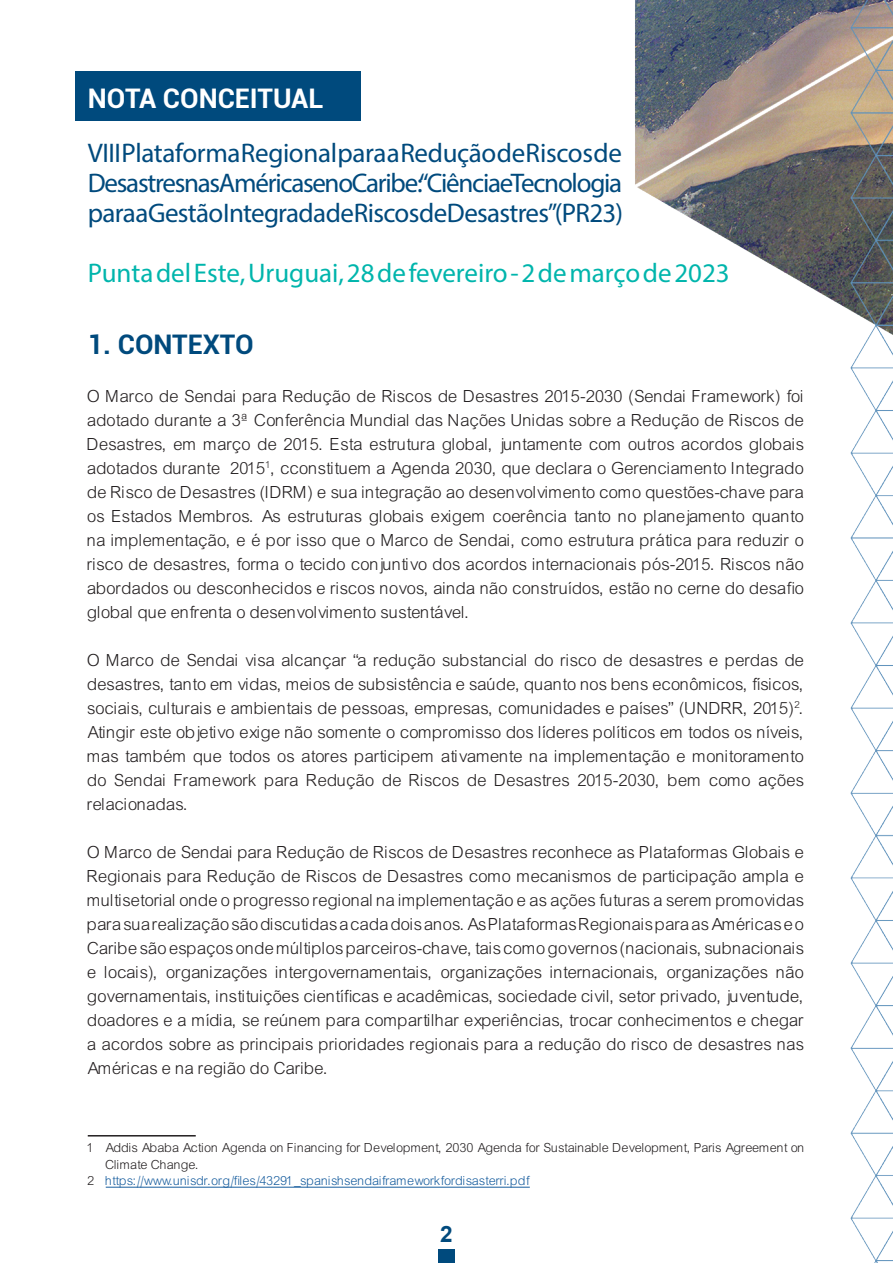
<style>
.page{position:relative;width:893px;height:1263px;background:#fff}
.page>*{position:absolute;margin:0;border:0;box-sizing:border-box;transform-origin:0 0}
.t1{font:27px/30px "Myriad Pro";letter-spacing:-.025em;color:#004a7d;text-align:justify}
.t2{font:27px "Myriad Pro";color:#00b5ac}
.TITULO{font:700 27px "Roboto";color:#fff}
.TITULO-2{font:700 27px "Roboto";color:#004a7d}
.t3{font:700 22.5px "Arial";color:#004a7d}
.t4{font:18px/24px "Arial Lgt";color:#231f20;text-align:justify}
.PIE_DE_PAGINA{font:13.5px/16.5px "Arial Lgt";color:#231f20}
.PIE_DE_PAGINA-2{font:13.5px "Arial Lgt";color:#175d9e}
.s1{color:#231f20}
</style>
<div class="page">
<img style="left:87px;top:0;width:806px;height:1263px">
<div style="left:438px;top:1249px;width:17px;height:14px;background:#004a7d"></div>
<div style="left:75px;top:71px;width:286px;height:50px;background:#004a7d"></div>
<hr style="left:88px;top:1135px;width:108px;height:1px;background:#231f20">
<hr style="left:106px;top:1187px;width:424px;height:1px;background:#175d9e">
<p class="TITULO" style="left:88px;top:79px;width:237px">NOTA CONCEITUAL</p>
<p class="t1" style="left:88px;top:138px;width:537px">VIII Plataforma Regional para a Redução de Riscos de Desastres nas Américas e no Caribe: “Ciência e Tecnologia para a Gestão Integrada de Riscos de Desastres” (PR23)</p>
<p class="t2" style="left:88px;top:256px;width:643px">Punta del Este, Uruguai, 28 de fevereiro - 2 de março de 2023</p>
<p class="TITULO-2" style="left:88px;top:325px;width:167px">1. CONTEXTO</p>
<p class="t4" style="left:88px;top:384px;width:719px">O Marco de Sendai para Redução de Riscos de Desastres 2015-2030 (Sendai Framework) foi adotado durante a 3ª Conferência Mundial das Nações Unidas sobre a Redução de Riscos de Desastres, em março de 2015. Esta estrutura global, juntamente com outros acordos globais adotados durante 2015<sup>1</sup>, cconstituem a Agenda 2030, que declara o Gerenciamento Integrado de Risco de Desastres (IDRM) e sua integração ao desenvolvimento como questões-chave para os Estados Membros. As estruturas globais exigem coerência tanto no planejamento quanto na implementação, e é por isso que o Marco de Sendai, como estrutura prática para reduzir o risco de desastres, forma o tecido conjuntivo dos acordos internacionais pós-2015. Riscos não abordados ou desconhecidos e riscos novos, ainda não construídos, estão no cerne do desafio global que enfrenta o desenvolvimento sustentável.</p>
<p class="t4" style="left:88px;top:648px;width:719px">O Marco de Sendai visa alcançar “a redução substancial do risco de desastres e perdas de desastres, tanto em vidas, meios de subsistência e saúde, quanto nos bens econômicos, físicos, sociais, culturais e ambientais de pessoas, empresas, comunidades e países” (UNDRR, 2015)<sup>2</sup>.<br>Atingir este objetivo exige não somente o compromisso dos líderes políticos em todos os níveis, mas também que todos os atores participem ativamente na implementação e monitoramento do Sendai Framework para Redução de Riscos de Desastres 2015-2030, bem como ações relacionadas.</p>
<p class="t4" style="left:88px;top:840px;width:719px">O Marco de Sendai para Redução de Riscos de Desastres reconhece as Plataformas Globais e Regionais para Redução de Riscos de Desastres como mecanismos de participação ampla e multisetorial onde o progresso regional na implementação e as ações futuras a serem promovidas para sua realização são discutidas a cada dois anos. As Plataformas Regionais para as Américas e o Caribe são espaços onde múltiplos parceiros-chave, tais como governos (nacionais, subnacionais e locais), organizações intergovernamentais, organizações internacionais, organizações não governamentais, instituições científicas e acadêmicas, sociedade civil, setor privado, juventude, doadores e a mídia, se reúnem para compartilhar experiências, trocar conhecimentos e chegar a acordos sobre as principais prioridades regionais para a redução do risco de desastres nas Américas e na região do Caribe.</p>
<p class="PIE_DE_PAGINA" style="left:106px;top:1140px;width:701px;text-indent:-18px">1 Addis Ababa Action Agenda on Financing for Development, 2030 Agenda for Sustainable Development, Paris Agreement on<br>Climate Change.</p>
<p class="PIE_DE_PAGINA-2" style="left:88px;top:1173px;width:444px"><span class="s1">2</span> https://www.unisdr.org/files/43291_spanishsendaiframeworkfordisasterri.pdf</p>
<p class="t3" style="left:440px;top:1219px;width:14px">2</p>
</div>
